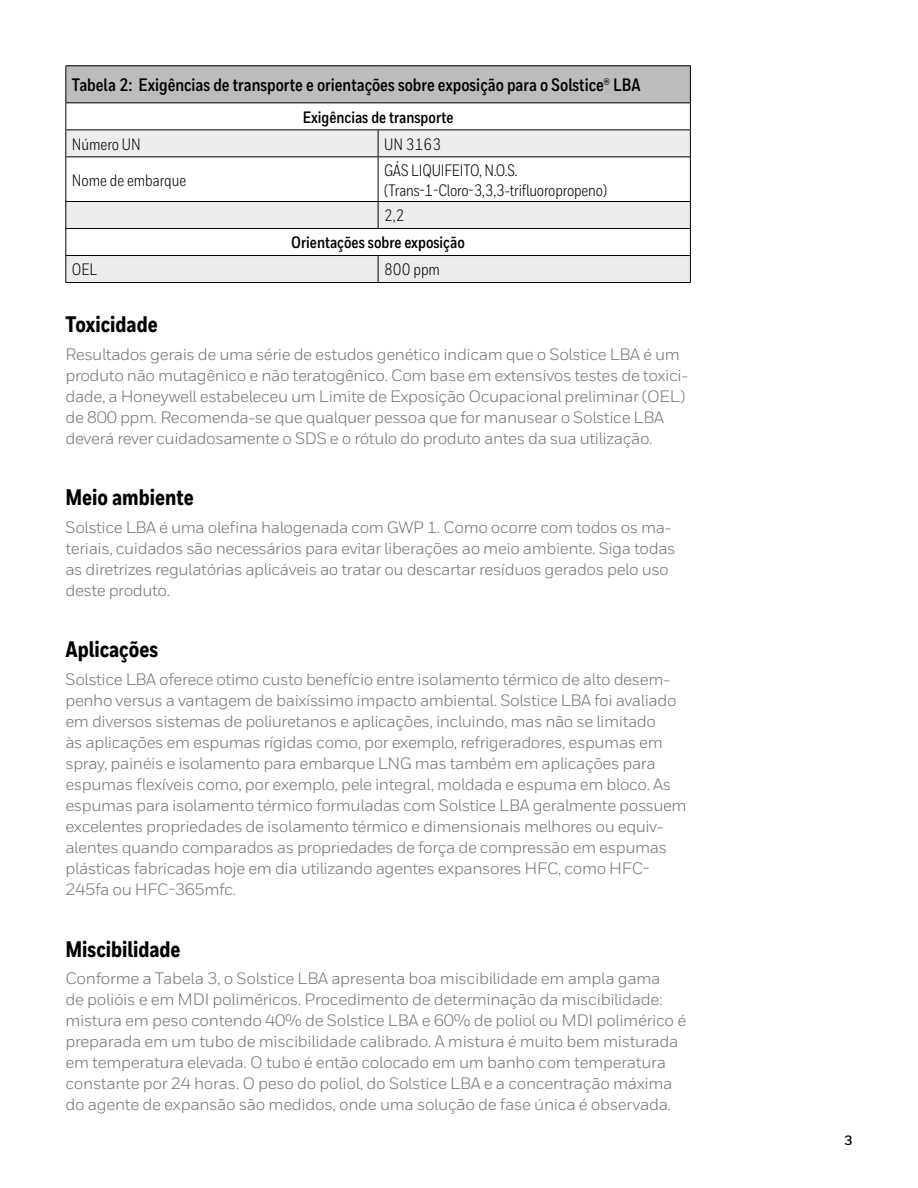
<style>
.page{position:relative;width:918px;height:1188px;background:#fff}
.page>*{position:absolute;margin:0;border:0;box-sizing:border-box;transform-origin:0 0}
.t1{font:800 22.5px "Honeywell Cond";color:#000}
.t2{font:700 18px "Honeywell Cond";color:#000}
.t3{font:16.5px/21px "Honeywell Sans";letter-spacing:-.025em;color:#707174}
.t4{font:16.5px/19.8px "Honeywell Cond";letter-spacing:-.01em;color:#000}
.t5{font:700 16.5px "Honeywell Cond";color:#000}
.t6{font:700 13.5px "Honeywell Sans";color:#000}
</style>
<div class="page">
<div style="left:66px;top:66px;width:624px;height:37px;background:#bbbcbb"></div>
<svg style="left:66px;top:130px;width:624px;height:152px;fill:#eeedec"></svg>
<hr style="left:65px;top:65px;width:313px;height:1px;background:#000">
<hr style="left:65px;top:66px;width:1px;height:36px;background:#000">
<hr style="left:378px;top:65px;width:313px;height:1px;background:#000">
<hr style="left:690px;top:66px;width:1px;height:36px;background:#000">
<hr style="left:65px;top:102px;width:313px;height:1px;background:#000">
<hr style="left:378px;top:102px;width:313px;height:1px;background:#000">
<hr style="left:65px;top:129px;width:313px;height:1px;background:#000">
<svg style="left:65px;top:103px;width:1px;height:53px"></svg>
<hr style="left:378px;top:129px;width:313px;height:1px;background:#000">
<svg style="left:378px;top:130px;width:1px;height:26px"></svg>
<svg style="left:690px;top:103px;width:1px;height:53px"></svg>
<hr style="left:65px;top:156px;width:313px;height:1px;background:#000">
<hr style="left:65px;top:157px;width:1px;height:44px;background:#000">
<hr style="left:378px;top:156px;width:313px;height:1px;background:#000">
<hr style="left:378px;top:157px;width:1px;height:44px;background:#000">
<hr style="left:690px;top:157px;width:1px;height:44px;background:#000">
<hr style="left:65px;top:201px;width:313px;height:1px;background:#000">
<hr style="left:378px;top:201px;width:313px;height:1px;background:#000">
<svg style="left:378px;top:202px;width:1px;height:26px"></svg>
<hr style="left:65px;top:228px;width:313px;height:1px;background:#000">
<hr style="left:378px;top:228px;width:313px;height:1px;background:#000">
<hr style="left:65px;top:255px;width:313px;height:1px;background:#000">
<svg style="left:65px;top:202px;width:1px;height:80px"></svg>
<hr style="left:378px;top:255px;width:313px;height:1px;background:#000">
<svg style="left:378px;top:256px;width:1px;height:26px"></svg>
<svg style="left:690px;top:202px;width:1px;height:80px"></svg>
<hr style="left:65px;top:282px;width:313px;height:1px;background:#000">
<hr style="left:378px;top:282px;width:313px;height:1px;background:#000">
<p class="t2" style="left:72px;top:74px;width:570px">Tabela 2: Exigências de transporte e orientações sobre exposição para o Solstice® LBA</p>
<p class="t5" style="left:303px;top:107px;width:152px">Exigências de transporte</p>
<p class="t4" style="left:72px;top:134px;width:71px">Número UN</p>
<p class="t4" style="left:384px;top:134px;width:59px">UN 3163</p>
<p class="t4" style="left:72px;top:170px;width:116px">Nome de embarque</p>
<p class="t4" style="left:384px;top:160px;width:225px">GÁS LIQUIFEITO, N.O.S. (Trans-1-Cloro-3,3,3-trifluoropropeno)</p>
<p class="t4" style="left:384px;top:206px;width:22px">2,2</p>
<p class="t5" style="left:291px;top:233px;width:175px">Orientações sobre exposição</p>
<p class="t4" style="left:72px;top:260px;width:27px">OEL</p>
<p class="t4" style="left:384px;top:260px;width:57px">800 ppm</p>
<h1 class="t1" style="left:65px;top:310px;width:94px">Toxicidade</h1>
<p class="t3" style="left:65px;top:343px;width:624px">Resultados gerais de uma série de estudos genético indicam que o Solstice LBA é um produto não mutagênico e não teratogênico. Com base em extensivos testes de toxici&shy;dade, a Honeywell estabeleceu um Limite de Exposição Ocupacional preliminar (OEL) de 800 ppm. Recomenda-se que qualquer pessoa que for manusear o Solstice LBA deverá rever cuidadosamente o SDS e o rótulo do produto antes da sua utilização.</p>
<h1 class="t1" style="left:65px;top:483px;width:130px">Meio ambiente</h1>
<p class="t3" style="left:65px;top:517px;width:612px">Solstice LBA é uma olefina halogenada com GWP 1. Como ocorre com todos os ma&shy;teriais, cuidados são necessários para evitar liberações ao meio ambiente. Siga todas as diretrizes regulatórias aplicáveis ao tratar ou descartar resíduos gerados pelo uso deste produto.</p>
<h1 class="t1" style="left:65px;top:636px;width:94px">Aplicações</h1>
<p class="t3" style="left:65px;top:669px;width:623px">Solstice LBA oferece otimo custo benefício entre isolamento térmico de alto desem&shy;penho versus a vantagem de baixíssimo impacto ambiental. Solstice LBA foi avaliado em diversos sistemas de poliuretanos e aplicações, incluindo, mas não se limitado<br>às aplicações em espumas rígidas como, por exemplo, refrigeradores, espumas em spray, painéis e isolamento para embarque LNG mas também em aplicações para espumas flexíveis como, por exemplo, pele integral, moldada e espuma em bloco. As espumas para isolamento térmico formuladas com Solstice LBA geralmente possuem excelentes propriedades de isolamento térmico e dimensionais melhores ou equiv&shy;alentes quando comparados as propriedades de força de compressão em espumas plásticas fabricadas hoje em dia utilizando agentes expansores HFC, como HFC-245fa ou HFC-365mfc.</p>
<h1 class="t1" style="left:65px;top:935px;width:117px">Miscibilidade</h1>
<p class="t3" style="left:65px;top:968px;width:622px">Conforme a Tabela 3, o Solstice LBA apresenta boa miscibilidade em ampla gama<br>de polióis e em MDI poliméricos. Procedimento de determinação da miscibilidade: mistura em peso contendo 40% de Solstice LBA e 60% de poliol ou MDI polimérico é preparada em um tubo de miscibilidade calibrado. A mistura é muito bem misturada em temperatura elevada. O tubo é então colocado em um banho com temperatura constante por 24 horas. O peso do poliol, do Solstice LBA e a concentração máxima do agente de expansão são medidos, onde uma solução de fase única é observada.</p>
<p class="t6" style="left:844px;top:1132px;width:10px">3</p>
</div>
